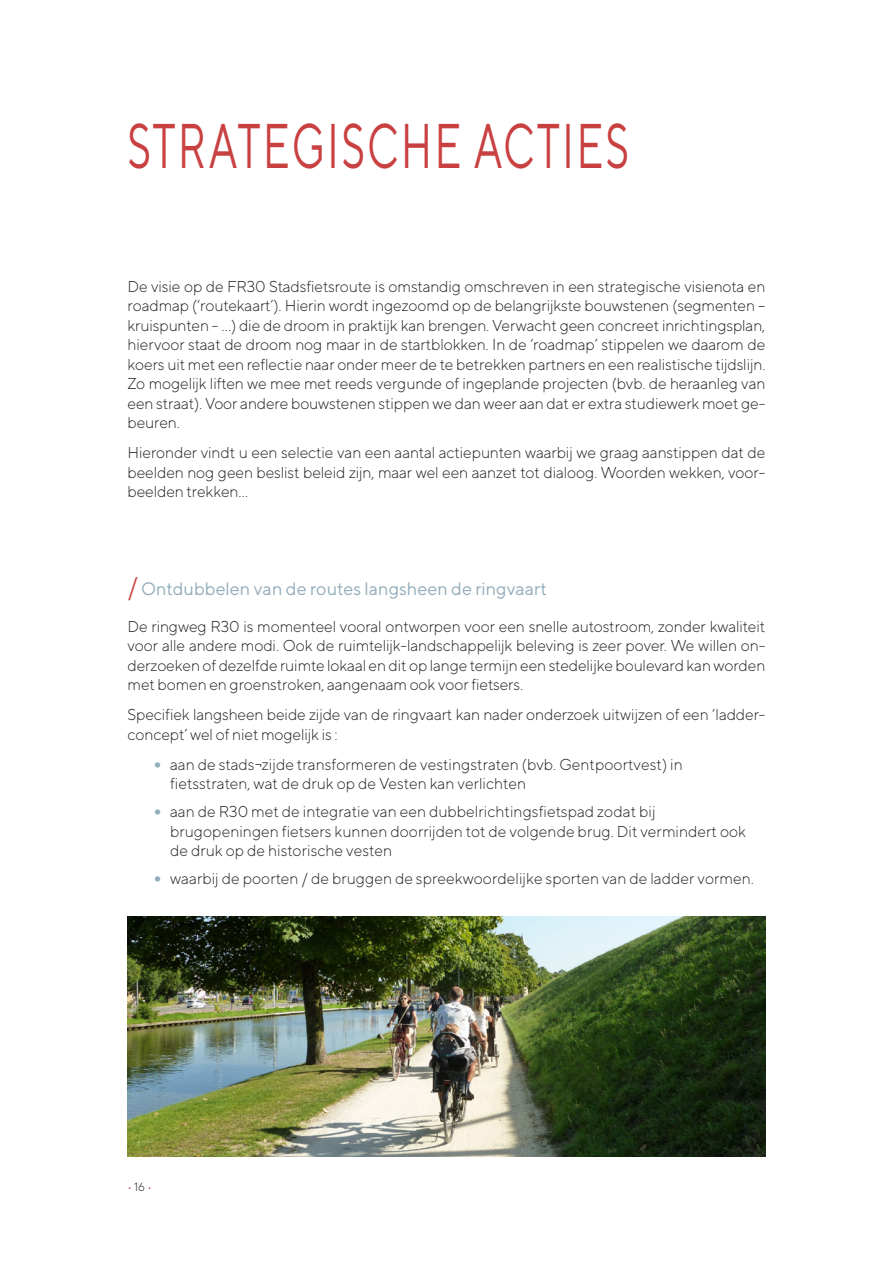
<style>
.page{position:relative;width:893px;height:1263px;background:#fff}
.page>*{position:absolute;margin:0;border:0;box-sizing:border-box;transform-origin:0 0}
.TITLE_-_INSERT{font:63px "TT Norms";letter-spacing:.05em;color:#c94041;scale:.67 1}
.SUBTITLE-TEXT_1{font:18px "TT Norms";color:#91acba}
.TEXT_NORMAL{font:300 15.75px/19.5px "TT Norms";color:#231f20;text-align:justify}
.t1{font:200 12px "TT Norms";color:#c94041}
.s1{font-size:25.2px;color:#c94041}
.s2{font-weight:700;font-size:21px;color:#91acba}
.s3{font-weight:300;color:#231f20}
</style>
<div class="page">
<img style="left:128px;top:916px;width:637px;height:241px">
<p class="TITLE_-_INSERT" style="left:128px;top:107px;width:750px">STRATEGISCHE ACTIES</p>
<p class="TEXT_NORMAL" style="left:128px;top:276px;width:639px">De visie op de FR30 Stadsfietsroute is omstandig omschreven in een strategische visienota en roadmap (‘routekaart’). Hierin wordt ingezoomd op de belangrijkste bouwstenen (segmenten – kruispunten - …) die de droom in praktijk kan brengen. Verwacht geen concreet inrichtingsplan, hiervoor staat de droom nog maar in de startblokken. In de ‘roadmap’ stippelen we daarom de koers uit met een reflectie naar onder meer de te betrekken partners en een realistische tijdslijn.<br>Zo mogelijk liften we mee met reeds vergunde of ingeplande projecten (bvb. de heraanleg van een straat). Voor andere bouwstenen stippen we dan weer aan dat er extra studiewerk moet ge&shy;beuren.</p>
<p class="TEXT_NORMAL" style="left:128px;top:443px;width:639px">Hieronder vindt u een selectie van een aantal actiepunten waarbij we graag aanstippen dat de beelden nog geen beslist beleid zijn, maar wel een aanzet tot dialoog. Woorden wekken, voor&shy;beelden trekken…</p>
<p class="SUBTITLE-TEXT_1" style="left:128px;top:578px;width:421px"><span class="s1">/</span> Ontdubbelen van de routes langsheen de ringvaart</p>
<p class="TEXT_NORMAL" style="left:128px;top:616px;width:639px">De ringweg R30 is momenteel vooral ontworpen voor een snelle autostroom, zonder kwaliteit voor alle andere modi. Ook de ruimtelijk-landschappelijk beleving is zeer pover. We willen on&shy;derzoeken of dezelfde ruimte lokaal en dit op lange termijn een stedelijke boulevard kan worden met bomen en groenstroken, aangenaam ook voor fietsers.</p>
<p class="TEXT_NORMAL" style="left:128px;top:705px;width:639px">Specifiek langsheen beide zijde van de ringvaart kan nader onderzoek uitwijzen of een ‘ladder&shy;concept’ wel of niet mogelijk is :</p>
<p class="TEXT_NORMAL" style="left:170px;top:754px;width:514px;text-indent:-17px"><span class="s2">•</span> aan de stads¬zijde transformeren de vestingstraten (bvb. Gentpoortvest) in fietsstraten, wat de druk op de Vesten kan verlichten</p>
<p class="TEXT_NORMAL" style="left:170px;top:802px;width:578px;text-align:left;text-indent:-17px"><span class="s2">•</span> aan de R30 met de integratie van een dubbelrichtingsfietspad zodat bij brugopeningen fietsers kunnen doorrijden tot de volgende brug. Dit vermindert ook de druk op de historische vesten</p>
<p class="TEXT_NORMAL" style="left:153px;top:869px;width:602px"><span class="s2">•</span> waarbij de poorten / de bruggen de spreekwoordelijke sporten van de ladder vormen.</p>
<p class="t1" style="left:128px;top:1179px;width:26px">•<span class="s3">16</span>•</p>
</div>
